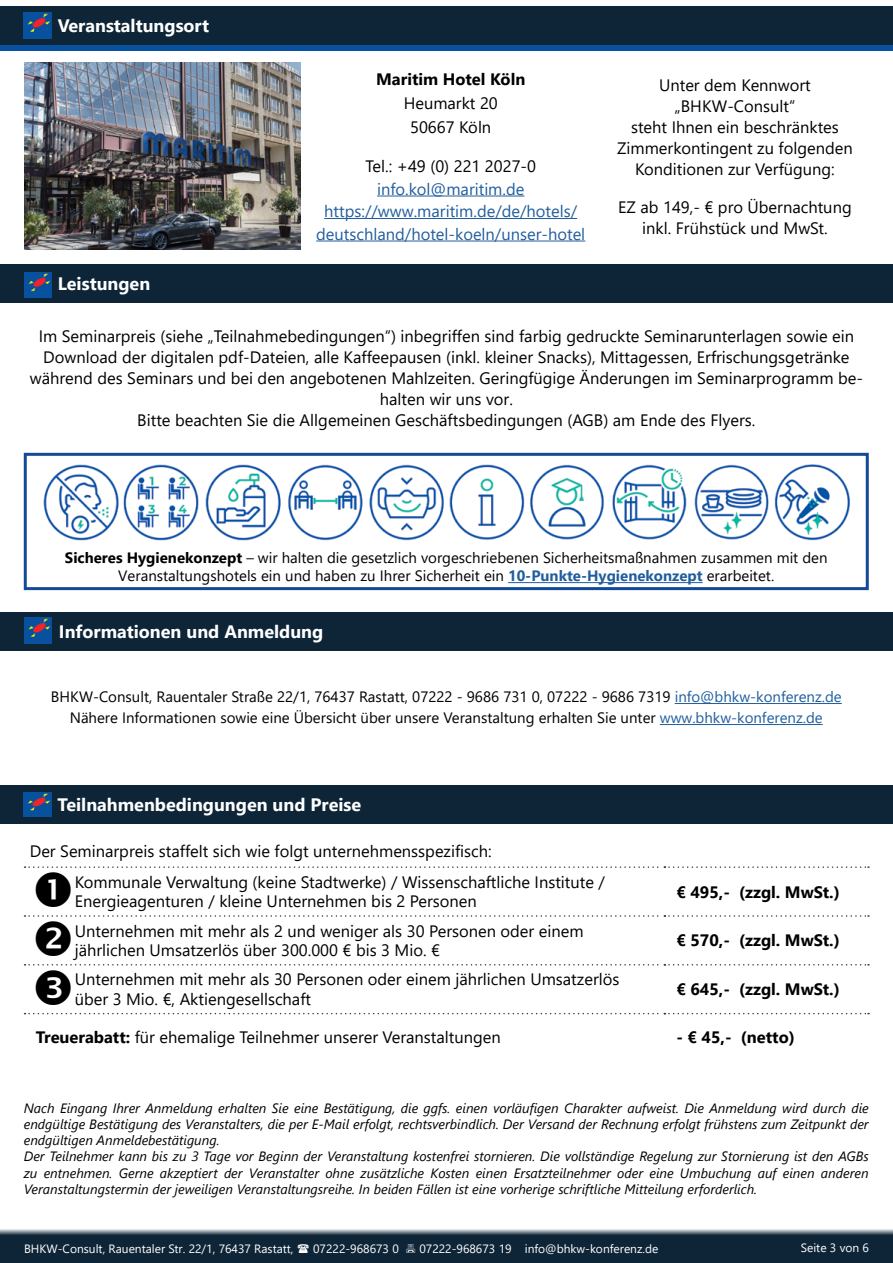
<style>
.page{position:relative;width:893px;height:1263px;background:#fff}
.page>*{position:absolute;margin:0;border:0;box-sizing:border-box;transform-origin:0 0}
.t1{font:700 18px "Segoe UI";color:#fff}
.t2{font:16.5px/21px "Segoe UI";color:#000;text-align:center}
.t3{font:16.5px/22.5px "Segoe UI";color:#215e9e;text-align:center}
.t4{font:700 16.5px "Segoe UI";color:#000}
.t5{font:15px/21px "Segoe UI";color:#000;text-align:center}
.t6{font:italic 13.5px/16.2px "Segoe UI";color:#000}
.t7{font:12px "Segoe UI";color:#fff}
.s1{font-weight:700}
.s2{font-weight:700;color:#215e9e}
.s3{color:#215e9e}
</style>
<div class="page">
<div style="left:0;top:1238px;width:893px;height:25px;background:#0e2537"></div>
<div style="left:0;top:20px;width:893px;height:31px;background:#08519e"></div>
<div style="left:0;top:7px;width:893px;height:38px;background:#0e2537"></div>
<img style="left:24px;top:13px;width:27px;height:25px">
<img style="left:24px;top:63px;width:276px;height:186px">
<hr style="left:377px;top:196px;width:147px;height:1px;background:#215e9e">
<hr style="left:324px;top:218px;width:253px;height:1px;background:#215e9e">
<hr style="left:316px;top:241px;width:269px;height:1px;background:#215e9e">
<div style="left:0;top:265px;width:893px;height:38px;background:#0e2537"></div>
<img style="left:24px;top:272px;width:27px;height:25px">
<div style="left:0;top:612px;width:893px;height:39px;background:#0e2537"></div>
<img style="left:24px;top:618px;width:27px;height:25px">
<hr style="left:675px;top:703px;width:167px;height:1px;background:#215e9e">
<hr style="left:660px;top:724px;width:163px;height:1px;background:#215e9e">
<div style="left:0;top:785px;width:893px;height:38px;background:#0e2537"></div>
<img style="left:24px;top:792px;width:27px;height:25px">
<svg style="left:25px;top:1013px;width:844px;height:1px"></svg>
<hr style="left:508px;top:582px;width:195px;height:1px;background:#215e9e">
<div style="left:24px;top:453px;width:845px;height:137px;border:3px solid #134a96"></div>
<img style="left:43px;top:464px;width:807px;height:77px">
<svg style="left:0;top:1229px;width:893px;height:9px;background:#5d6c78"></svg>
<svg style="left:25px;top:866px;width:844px;height:2px"></svg>
<svg style="left:25px;top:915px;width:844px;height:2px"></svg>
<svg style="left:25px;top:964px;width:844px;height:2px"></svg>
<p class="t1" style="left:58px;top:9px;width:153px">Veranstaltungsort</p>
<p class="t1" style="left:58px;top:267px;width:94px">Leistungen</p>
<p class="t4" style="left:376px;top:63px;width:151px">Maritim Hotel Köln</p>
<p class="t2" style="left:404px;top:89px;width:96px;line-height:24px">Heumarkt 20<br>50667 Köln</p>
<p class="t2" style="left:365px;top:154px;width:172px">Tel.: +49 (0) 221 2027-0</p>
<p class="t3" style="left:316px;top:176px;width:271px">info.kol@maritim.de https://www.maritim.de/de/hotels/ deutschland/hotel-koeln/unser-hotel</p>
<p class="t2" style="left:617px;top:73px;width:237px">Unter dem Kennwort „BHKW-Consult“<br>steht Ihnen ein beschränktes<br>Zimmerkontingent zu folgenden<br>Konditionen zur Verfügung:</p>
<p class="t2" style="left:618px;top:195px;width:235px">EZ ab 149,- € pro Übernachtung inkl. Frühstück und MwSt.</p>
<p class="t2" style="left:30px;top:324px;width:835px">Im Seminarpreis (siehe „Teilnahmebedingungen“) inbegriffen sind farbig gedruckte Seminarunterlagen sowie ein Download der digitalen pdf-Dateien, alle Kaffeepausen (inkl. kleiner Snacks), Mittagessen, Erfrischungsgetränke während des Seminars und bei den angebotenen Mahlzeiten. Geringfügige Änderungen im Seminarprogramm be&shy;halten wir uns vor.<br>Bitte beachten Sie die Allgemeinen Geschäftsbedingungen (AGB) am Ende des Flyers.</p>
<p class="t5" style="left:65px;top:548px;width:764px;line-height:18px"><span class="s1">Sicheres Hygienekonzept</span> – wir halten die gesetzlich vorgeschriebenen Sicherheitsmaßnahmen zusammen mit den<br>Veranstaltungshotels ein und haben zu Ihrer Sicherheit ein <span class="s2">10-Punkte-Hygienekonzept</span> erarbeitet.</p>
<p class="t1" style="left:59px;top:615px;width:266px">Informationen und Anmeldung</p>
<p class="t5" style="left:51px;top:685px;width:792px">BHKW-Consult, Rauentaler Straße 22/1, 76437 Rastatt, 07222 - 9686 731 0, 07222 - 9686 7319 <span class="s3">info@bhkw-konferenz.de<br></span>Nähere Informationen sowie eine Übersicht über unsere Veranstaltung erhalten Sie unter <span class="s3">www.bhkw-konferenz.de</span></p>
<p class="t1" style="left:57px;top:787px;width:305px">Teilnahmenbedingungen und Preise</p>
<p class="t2" style="left:75px;top:833px;width:532px;line-height:31.2px;text-align:left;text-indent:-45px">Der Seminarpreis staffelt sich wie folgt unternehmensspezifisch:<br>Kommunale Verwaltung (keine Stadtwerke) / Wissenschaftliche Institute /</p>
<p class="t2" style="left:75px;top:890px;width:404px">Energieagenturen / kleine Unternehmen bis 2 Personen</p>
<p class="t4" style="left:676px;top:876px;width:165px">€ 495,- (zzgl. MwSt.)</p>
<p class="t2" style="left:75px;top:919px;width:510px;line-height:19.8px;text-align:left">Unternehmen mit mehr als 2 und weniger als 30 Personen oder einem jährlichen Umsatzerlös über 300.000 € bis 3 Mio. €</p>
<p class="t4" style="left:676px;top:925px;width:165px">€ 570,- (zzgl. MwSt.)</p>
<p class="t2" style="left:75px;top:968px;width:546px;line-height:19.8px;text-align:left">Unternehmen mit mehr als 30 Personen oder einem jährlichen Umsatzerlös über 3 Mio. €, Aktiengesellschaft</p>
<p class="t4" style="left:676px;top:974px;width:165px">€ 645,- (zzgl. MwSt.)</p>
<p class="t2" style="left:36px;top:1025px;width:467px"><span class="s1">Treuerabatt:</span> für ehemalige Teilnehmer unserer Veranstaltungen</p>
<p class="t4" style="left:676px;top:1021px;width:120px">- € 45,- (netto)</p>
<p class="t6" style="left:24px;top:1098px;width:846px">Nach Eingang Ihrer Anmeldung erhalten Sie eine Bestätigung, die ggfs. einen vorläufigen Charakter aufweist. Die Anmeldung wird durch die endgültige Bestätigung des Veranstalters, die per E-Mail erfolgt, rechtsverbindlich. Der Versand der Rechnung erfolgt frühstens zum Zeitpunkt der endgültigen Anmeldebestätigung.<br>Der Teilnehmer kann bis zu 3 Tage vor Beginn der Veranstaltung kostenfrei stornieren. Die vollständige Regelung zur Stornierung ist den AGBs zu entnehmen. Gerne akzeptiert der Veranstalter ohne zusätzliche Kosten einen Ersatzteilnehmer oder eine Umbuchung auf einen anderen Veranstaltungstermin der jeweiligen Veranstaltungsreihe. In beiden Fällen ist eine vorherige schriftliche Mitteilung erforderlich.</p>
<p class="t7" style="left:24px;top:1237px;width:271px">BHKW-Consult, Rauentaler Str. 22/1, 76437 Rastatt,</p>
<p class="t7" style="left:313px;top:1237px;width:87px">07222-968673 0</p>
<p class="t7" style="left:419px;top:1237px;width:240px">07222-968673 19 info@bhkw-konferenz.de</p>
<p class="t7" style="left:801px;top:1236px;width:70px">Seite 3 von 6</p>
</div>
